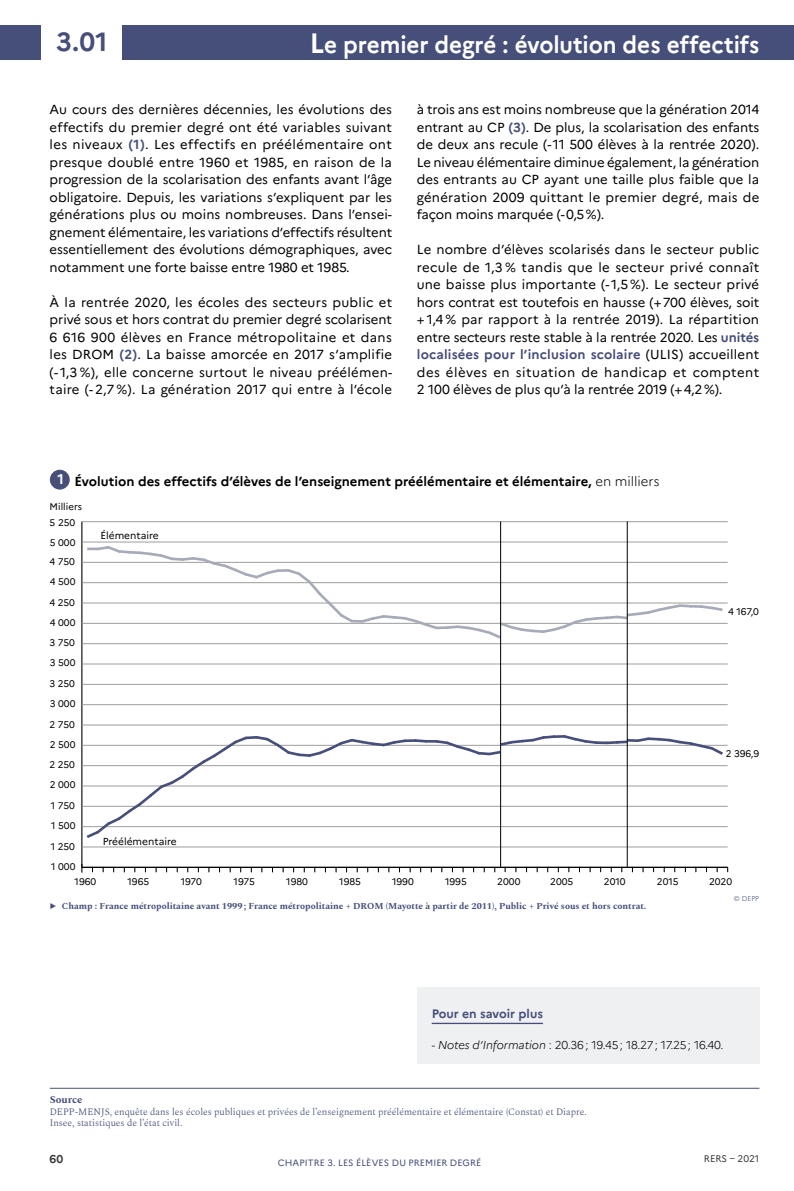
<style>
.page{position:relative;width:794px;height:1191px;background:#fff}
.page>*{position:absolute;margin:0;border:0;box-sizing:border-box;transform-origin:0 0}
.N__page_fiche{font:700 26.25px "Marianne";color:#464e7a}
.Titre_fiche{font:700 23.62px "Marianne";letter-spacing:-.005em;color:#fff;scale:.95 1}
.N__figure{font:700 14px "Marianne";color:#fff}
.texte_courant{font:13.12px/17.5px "Marianne";color:#000;text-align:justify}
.titre_figure{font:700 13.12px "Marianne";color:#000}
.titre_Pour_en_savoir{font:700 12.25px "Marianne";color:#464e7a}
.t1{font:300 11.38px "Marianne";letter-spacing:-.01em;color:#000}
.t2{font:700 11.38px "Marianne";color:#3c3c3b}
.titre_Source{font:700 10.5px "Spectral";color:#464e7a}
.t3{font:10.15px "Marianne";color:#000}
.t4{font:9.62px "Marianne";color:#000}
.txt_sources{font:300 9.62px "Spectral";color:#464e7a}
.t5{font:9.62px "Marianne";letter-spacing:-.005em;color:#3c3c3b}
.t6{font:700 9.1px "Spectral";color:#464e7a}
.t7{font:9.1px "Marianne";letter-spacing:.01em;color:#464e7a}
.figure_et_tableaux{font:300 7px "Marianne";color:#464e7a}
.s1{font-size:28px}
.s2{font-weight:700;color:#464e7a}
.s3{font-weight:300}
.s4{font-style:italic}
</style>
<div class="page">
<div style="left:0;top:25px;width:794px;height:35px;background:#464e7a"></div>
<div style="left:417px;top:987px;width:342px;height:76px;background:#eef0f2"></div>
<hr style="left:432px;top:1022px;width:111px;height:2px;background:#464e7a">
<div style="left:42px;top:19px;width:80px;height:44px;background:#fff"></div>
<div style="left:50px;top:470px;width:20px;height:19px;background:#464e7a;border-radius:50%"></div>
<hr style="left:81px;top:521px;width:1px;height:346px;background:#000">
<hr style="left:82px;top:867px;width:645px;height:1px;background:#000">
<hr style="left:82px;top:846px;width:645px;height:1px;background:#9d9d9c">
<hr style="left:82px;top:826px;width:645px;height:1px;background:#9d9d9c">
<hr style="left:82px;top:806px;width:645px;height:1px;background:#9d9d9c">
<hr style="left:82px;top:785px;width:645px;height:1px;background:#9d9d9c">
<hr style="left:82px;top:765px;width:645px;height:1px;background:#9d9d9c">
<hr style="left:82px;top:745px;width:645px;height:1px;background:#9d9d9c">
<hr style="left:82px;top:724px;width:645px;height:1px;background:#9d9d9c">
<hr style="left:82px;top:704px;width:645px;height:1px;background:#9d9d9c">
<hr style="left:82px;top:684px;width:645px;height:1px;background:#9d9d9c">
<hr style="left:82px;top:663px;width:645px;height:1px;background:#9d9d9c">
<hr style="left:82px;top:643px;width:645px;height:1px;background:#9d9d9c">
<hr style="left:82px;top:623px;width:645px;height:1px;background:#9d9d9c">
<hr style="left:82px;top:602px;width:645px;height:1px;background:#9d9d9c">
<hr style="left:82px;top:582px;width:645px;height:1px;background:#9d9d9c">
<hr style="left:82px;top:562px;width:645px;height:1px;background:#9d9d9c">
<hr style="left:82px;top:542px;width:645px;height:1px;background:#9d9d9c">
<hr style="left:82px;top:521px;width:645px;height:1px;background:#9d9d9c">
<svg style="left:87px;top:544px;width:628px;height:97px"></svg>
<svg style="left:709px;top:605px;width:14px;height:8px"></svg>
<svg style="left:84px;top:733px;width:631px;height:107px"></svg>
<svg style="left:708px;top:744px;width:18px;height:13px"></svg>
<hr style="left:627px;top:521px;width:1px;height:346px;background:#000">
<hr style="left:500px;top:521px;width:1px;height:346px;background:#000">
<hr style="left:50px;top:1088px;width:709px;height:1px;background:#464e7a">
<p class="N__page_fiche" style="left:56px;top:26px;width:53px">3.01</p>
<p class="Titre_fiche" style="left:310px;top:30px;width:474px"><span class="s1">L</span>e premier degré : évolution des effectifs</p>
<p class="texte_courant" style="left:50px;top:101px;width:344px">Au cours des dernières décennies, les évolutions des effectifs du premier degré ont été variables suivant les niveaux <span class="s2">(1)</span>. Les effectifs en préélémentaire ont presque doublé entre 1960 et 1985, en raison de la progression de la scolarisation des enfants avant l’âge obligatoire. Depuis, les variations s’expliquent par les générations plus ou moins nombreuses. Dans l’ensei&shy;gnement élémentaire, les variations d’effectifs résultent essentiellement des évolutions démographiques, avec notamment une forte baisse entre 1980 et 1985.</p>
<p class="texte_courant" style="left:50px;top:293px;width:344px">À la rentrée 2020, les écoles des secteurs public et privé sous et hors contrat du premier degré scolarisent 6 616 900 élèves en France métropolitaine et dans les D ROM <span class="s2">(2)</span>. La baisse amorcée en 2017 s’amplifie (- 1,3 %), elle concerne surtout le niveau préélémen&shy;taire (-2,7 %). La génération 2017 qui entre à l’école</p>
<p class="texte_courant" style="left:417px;top:101px;width:344px">à trois ans est moins nombreuse que la génération 2014 entrant au CP <span class="s2">(3)</span>. De plus, la scolarisation des enfants de deux ans recule (-11 500 élèves à la rentrée 2020).<br>Le niveau élémentaire diminue également, la génération des entrants au CP ayant une taille plus faible que la génération 2009 quittant le premier degré, mais de façon moins marquée (-0,5%).</p>
<p class="texte_courant" style="left:417px;top:241px;width:344px">Le nombre d’élèves scolarisés dans le secteur public recule de 1,3 % tandis que le secteur privé connaît une baisse plus importante (- 1,5 %). Le secteur privé hors contrat est toutefois en hausse (+700 élèves, soit + 1,4 % par rapport à la rentrée 2019). La répartition entre secteurs reste stable à la rentrée 2020. Les <span class="s2">unités localisées pour l’inclusion scolaire</span> (U LIS) accueillent des élèves en situation de handicap et comptent 2 100 élèves de plus qu’à la rentrée 2019 (+4,2%).</p>
<p class="N__figure" style="left:57px;top:470px;width:8px">1</p>
<p class="titre_figure" style="left:74px;top:473px;width:586px">Évolution des effectifs d’élèves de l’enseignement préélémentaire et élémentaire, <span class="s3">en milliers</span></p>
<p class="t4" style="left:50px;top:500px;width:34px">Milliers</p>
<p class="t4" style="left:50px;top:516px;width:27px">5 250</p>
<p class="t4" style="left:50px;top:537px;width:27px">5 000</p>
<p class="t4" style="left:49px;top:555px;width:27px">4 750</p>
<p class="t4" style="left:50px;top:575px;width:27px">4 500</p>
<p class="t4" style="left:49px;top:596px;width:27px">4 250</p>
<p class="t4" style="left:50px;top:617px;width:27px">4 000</p>
<p class="t4" style="left:49px;top:637px;width:27px">3 750</p>
<p class="t4" style="left:50px;top:657px;width:27px">3 500</p>
<p class="t4" style="left:49px;top:677px;width:27px">3 250</p>
<p class="t4" style="left:50px;top:697px;width:27px">3 000</p>
<p class="t4" style="left:49px;top:718px;width:27px">2 750</p>
<p class="t4" style="left:50px;top:738px;width:27px">2 500</p>
<p class="t4" style="left:49px;top:759px;width:27px">2 250</p>
<p class="t4" style="left:50px;top:779px;width:27px">2 000</p>
<p class="t4" style="left:51px;top:799px;width:26px">1 750</p>
<p class="t4" style="left:51px;top:820px;width:26px">1 500</p>
<p class="t4" style="left:51px;top:840px;width:26px">1 250</p>
<p class="t4" style="left:51px;top:860px;width:26px">1 000</p>
<p class="t3" style="left:100px;top:529px;width:60px">Élémentaire</p>
<p class="t3" style="left:103px;top:834px;width:76px">Préélémentaire</p>
<p class="t4" style="left:728px;top:606px;width:32px">4 167,0</p>
<p class="t4" style="left:725px;top:747px;width:35px">2 396,9</p>
<p class="t4" style="left:75px;top:875px;width:23px">1960</p>
<p class="t4" style="left:127px;top:875px;width:23px">1965</p>
<p class="t4" style="left:181px;top:875px;width:23px">1970</p>
<p class="t4" style="left:234px;top:875px;width:23px">1975</p>
<p class="t4" style="left:286px;top:875px;width:23px">1980</p>
<p class="t4" style="left:339px;top:875px;width:23px">1985</p>
<p class="t4" style="left:392px;top:875px;width:23px">1990</p>
<p class="t4" style="left:445px;top:875px;width:23px">1995</p>
<p class="t4" style="left:497px;top:875px;width:25px">2000</p>
<p class="t4" style="left:550px;top:875px;width:25px">2005</p>
<p class="t4" style="left:604px;top:875px;width:23px">2010</p>
<p class="t4" style="left:657px;top:875px;width:23px">2015</p>
<p class="t4" style="left:709px;top:875px;width:25px">2020</p>
<p class="t6" style="left:50px;top:899px;width:598px">▶ Champ : France métropolitaine avant 1999 ; France métropolitaine + DROM (Mayotte à partir de 2011), Public + Privé sous et hors contrat.</p>
<p class="figure_et_tableaux" style="left:734px;top:894px;width:27px">© DEPP</p>
<p class="titre_Pour_en_savoir" style="left:432px;top:1006px;width:113px">Pour en savoir plus</p>
<p class="t1" style="left:432px;top:1038px;width:293px">- <span class="s4">Notes d’Information</span> : 20.36; 19.45; 18.27; 17.25; 16.40.</p>
<p class="titre_Source" style="left:50px;top:1092px;width:34px">Source</p>
<p class="txt_sources" style="left:50px;top:1104px;width:538px">DEPP-MENJS, enquête dans les écoles publiques et privées de l’enseignement préélémentaire et élémentaire (Constat) et Diapre.</p>
<p class="txt_sources" style="left:50px;top:1116px;width:134px">Insee, statistiques de l’état civil.</p>
<p class="t2" style="left:50px;top:1152px;width:15px">60</p>
<p class="t7" style="left:278px;top:1157px;width:137px">CHAPITRE 3. Les élèves du pre</p>
<p class="t7" style="left:425px;top:1157px;width:14px">mier</p>
<p class="t7" style="left:450px;top:1157px;width:33px">degré</p>
<p class="t5" style="left:704px;top:1153px;width:57px">RERS – 2021</p>
</div>
